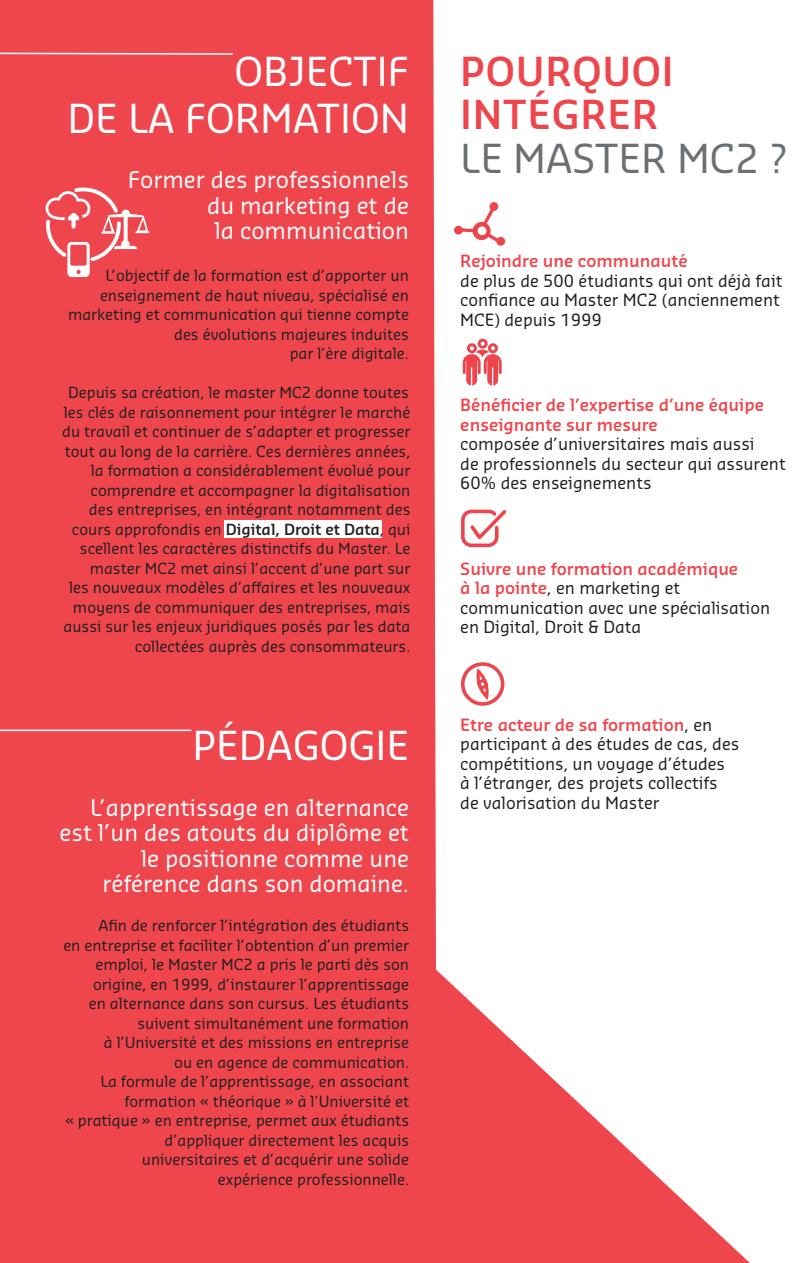
<style>
.page{position:relative;width:808px;height:1263px;background:#ef464d}
.page>*{position:absolute;margin:0;border:0;box-sizing:border-box;transform-origin:0 0}
.t1{font:39px/46.8px "Sansa Pro";color:#fff;text-align:right}
.t2{font:600 39px/43.5px "Sansa Pro";letter-spacing:.02em;color:#ef464d}
.t3{font:39px "Sansa Pro";color:#6c7075}
.t4{font:22.5px/25.5px "Sansa Pro";color:#fff;text-align:right}
.t5{font:16.5px/19.5px "Sansa Pro";color:#231f20}
.t6{font:600 16.5px/19.5px "Sansa Pro";color:#ef464d}
.t7{font:15px/19.5px "Sansa Pro";color:#231f20;text-align:right}
.s1{font-weight:600}
.s2{font-weight:600;color:#ef464d}
</style>
<div class="page">
<svg style="left:433px;top:0;width:375px;height:1263px;background:#fdebec"></svg>
<svg style="left:0;top:52px;width:233px;height:3px"></svg>
<div style="left:454px;top:226px;width:9px;height:9px;background:#ee444c;border-radius:50%"></div>
<svg style="left:458px;top:203px;width:48px;height:44px"></svg>
<div style="left:478px;top:226px;width:8px;height:9px;background:#fff;border-radius:50%"></div>
<div style="left:461px;top:662px;width:43px;height:44px;border:4px solid #ee444c;border-radius:50%"></div>
<svg style="left:473px;top:671px;width:17px;height:29px"></svg>
<svg style="left:459px;top:507px;width:51px;height:42px"></svg>
<div style="left:478px;top:339px;width:10px;height:10px;border:3px solid #ee444c;border-radius:50%"></div>
<div style="left:467px;top:343px;width:10px;height:10px;border:3px solid #ee444c;border-radius:50%"></div>
<div style="left:488px;top:343px;width:10px;height:10px;border:3px solid #ee444c;border-radius:50%"></div>
<svg style="left:461px;top:348px;width:42px;height:41px"></svg>
<hr style="left:0;top:730px;width:191px;height:1px;background:#fff">
<div style="left:224px;top:520px;width:157px;height:18px;background:#fff"></div>
<svg style="left:46px;top:188px;width:103px;height:89px"></svg>
<h1 class="t1" style="left:67px;top:46px;width:343px">OBJECTIF<br>DE LA FORMATION</h1>
<h2 class="t4" style="left:128px;top:166px;width:282px">Former des professionnels du marketing et de<br>la communication</h2>
<p class="t7" style="left:68px;top:265px;width:342px">L’objectif de la formation est d’apporter un enseignement de haut niveau, spécialisé en marketing et communication qui tienne compte des évolutions majeures induites<br>par l’ère digitale.</p>
<p class="t7" style="left:62px;top:382px;width:350px">Depuis sa création, le master MC2 donne toutes les clés de raisonnement pour intégrer le marché du travail et continuer de s’adapter et progresser tout au long de la carrière. Ces dernières années, la formation a considérablement évolué pour comprendre et accompagner la digitalisation<br>des entreprises, en intégrant notamment des cours approfondis en <span class="s1">Digital, Droit et Data</span>, qui scellent les caractères distinctifs du Master. Le master MC2 met ainsi l’accent d’une part sur<br>les nouveaux modèles d’affaires et les nouveaux moyens de communiquer des entreprises, mais aussi sur les enjeux juridiques posés par les data collectées auprès des consommateurs.</p>
<h1 class="t1" style="left:192px;top:721px;width:218px">PÉDAGOGIE</h1>
<h2 class="t4" style="left:60px;top:794px;width:351px">L’apprentissage en alternance est l’un des atouts du diplôme et le positionne comme une référence dans son domaine.</h2>
<p class="t7" style="left:63px;top:915px;width:347px">Afin de renforcer l’intégration des étudiants<br>en entreprise et faciliter l’obtention d’un premier emploi, le Master MC2 a pris le parti dès son origine, en 1999, d’instaurer l’apprentissage<br>en alternance dans son cursus. Les étudiants suivent simultanément une formation<br>à l’Université et des missions en entreprise<br>ou en agence de communication.<br>La formule de l’apprentissage, en associant formation « théorique » à l’Université et<br>« pratique » en entreprise, permet aux étudiants d’appliquer directement les acquis<br>universitaires et d’acquérir une solide expérience professionnelle.</p>
<h1 class="t2" style="left:460px;top:48px;width:215px">POURQUOI<br>INTÉGRER</h1>
<h1 class="t3" style="left:460px;top:132px;width:328px">LE MASTER MC2 ?</h1>
<p class="t6" style="left:460px;top:251px;width:229px">Rejoindre une communauté</p>
<p class="t5" style="left:460px;top:270px;width:324px">de plus de 500 étudiants qui ont déjà fait confiance au Master MC2 (anciennement<br>MCE) depuis 1999</p>
<p class="t6" style="left:460px;top:395px;width:305px">Bénéficier de l’expertise d’une équipe enseignante sur mesure</p>
<p class="t5" style="left:460px;top:434px;width:327px">composée d’universitaires mais aussi<br>de professionnels du secteur qui assurent<br>60% des enseignements</p>
<p class="t5" style="left:460px;top:558px;width:311px"><span class="s2">Suivre une formation académique<br>à la pointe</span>, en marketing et communication avec une spécialisation en Digital, Droit &amp; Data</p>
<p class="t5" style="left:460px;top:714px;width:280px"><span class="s2">Etre acteur de sa formation</span>, en participant à des études de cas, des compétitions, un voyage d’études<br>à l’étranger, des projets collectifs de valorisation du Master</p>
</div>
